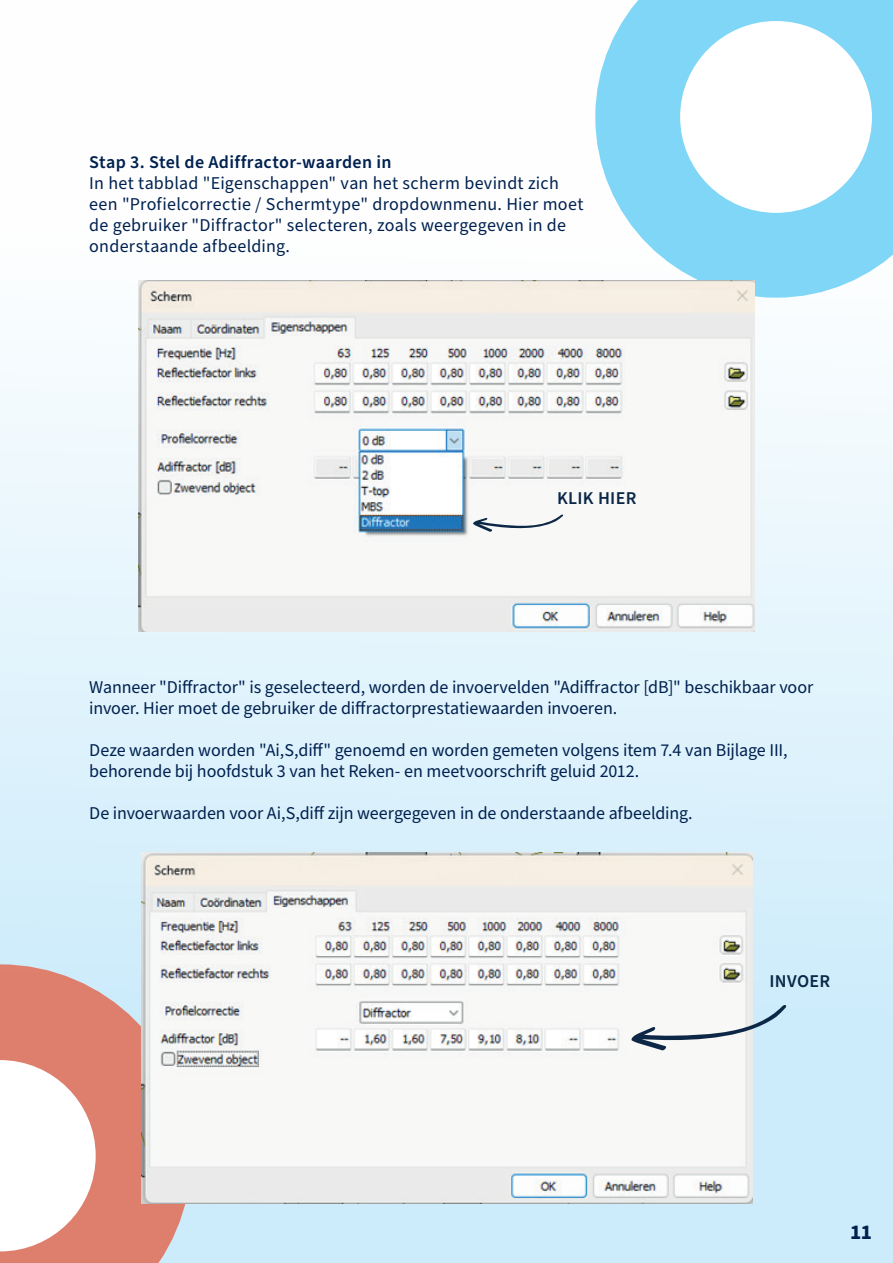
<style>
.page{position:relative;width:893px;height:1263px;background:#fff}
.page>*{position:absolute;margin:0;border:0;box-sizing:border-box;transform-origin:0 0}
.t1{font:700 21px "Source Sans Pro";color:#00214f}
.t2{font:18px/21px "Source Sans Pro";color:#00214f}
.t3{font:600 18px "Source Sans Pro";letter-spacing:.015em;color:#00214f}
.t4{font:600 18px "Source Sans Pro";letter-spacing:.015em;color:#0a2747}
</style>
<div class="page">
<div style="left:0;top:0;width:893px;height:1263px;background:linear-gradient(to bottom,#fffffe,#c5e9fa)"></div>
<svg style="left:595px;top:0;width:298px;height:298px;background:#91dbf7"></svg>
<div style="left:680px;top:21px;width:192px;height:192px;background:#fff;border-radius:50%"></div>
<svg style="left:0;top:964px;width:191px;height:299px;background:#db8e80"></svg>
<svg style="left:0;top:1060px;width:96px;height:191px"></svg>
<img style="left:139px;top:280px;width:616px;height:351px">
<svg style="left:473px;top:514px;width:90px;height:18px"></svg>
<img style="left:141px;top:852px;width:611px;height:351px">
<svg style="left:631px;top:1004px;width:156px;height:47px"></svg>
<p class="t3" style="left:89px;top:150px;width:304px">Stap 3. Stel de Adiffractor-waarden in</p>
<p class="t2" style="left:89px;top:173px;width:496px">In het tabblad "Eigenschappen" van het scherm bevindt zich een "Profielcorrectie / Schermtype" dropdownmenu. Hier moet de gebruiker "Diffractor" selecteren, zoals weergegeven in de onderstaande afbeelding.</p>
<p class="t4" style="left:557px;top:486px;width:81px">KLIK HIER</p>
<p class="t2" style="left:89px;top:677px;width:725px">Wanneer "Diffractor" is geselecteerd, worden de invoervelden "Adiffractor [dB]" beschikbaar voor invoer. Hier moet de gebruiker de diffractorprestatiewaarden invoeren.</p>
<p class="t2" style="left:89px;top:740px;width:700px">Deze waarden worden "Ai,S,diff" genoemd en worden gemeten volgens item 7.4 van Bijlage III, behorende bij hoofdstuk 3 van het Reken- en meetvoorschrift geluid 2012.</p>
<p class="t2" style="left:89px;top:803px;width:605px">De invoerwaarden voor Ai,S,diff zijn weergegeven in de onderstaande afbeelding.</p>
<p class="t4" style="left:769px;top:969px;width:62px">INVOER</p>
<p class="t1" style="left:850px;top:1218px;width:24px">11</p>
</div>
